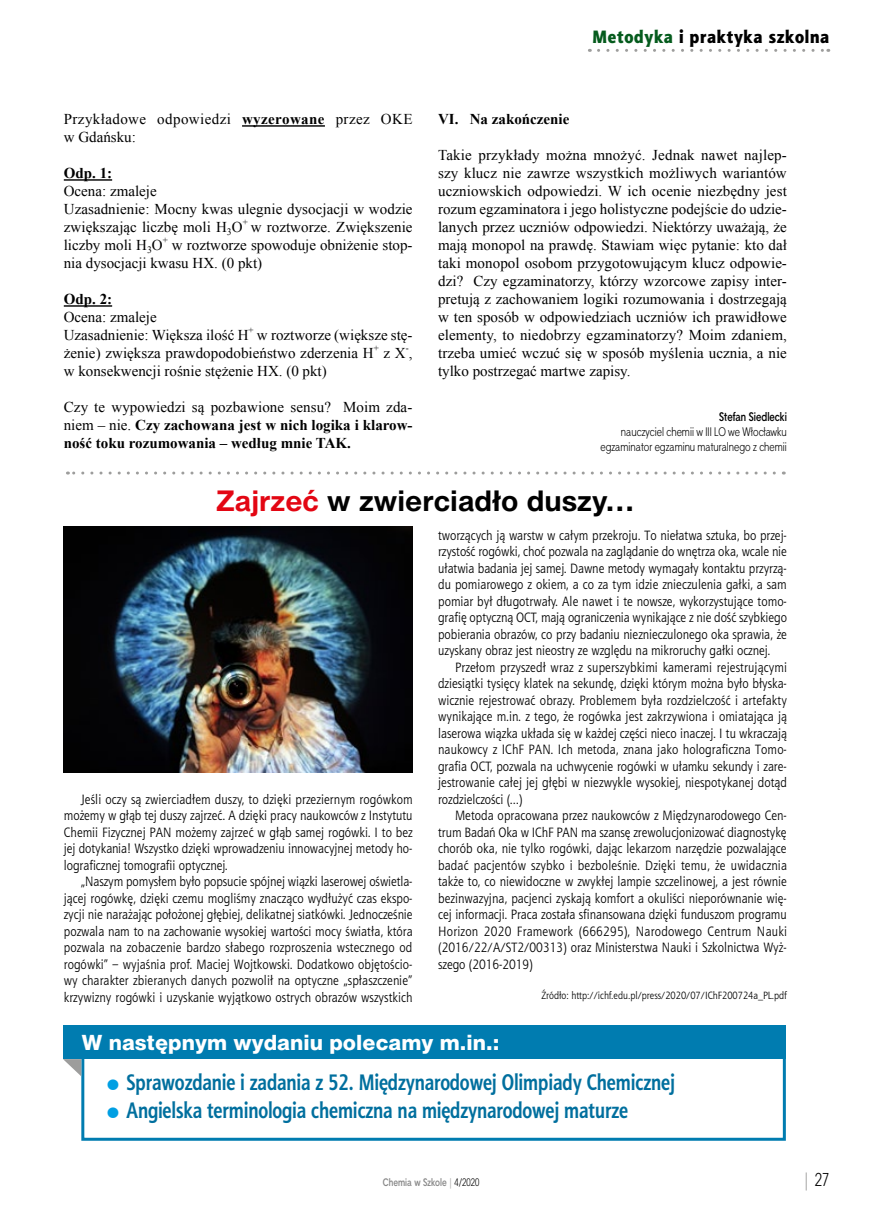
<style>
.page{position:relative;width:872px;height:1212px;background:#fff}
.page>*{position:absolute;margin:0;border:0;box-sizing:border-box;transform-origin:0 0}
.Ciekawostki__Title{font:700 28.5px "Switzer EFN";color:#000}
.TXT{font:700 22.5px "Aerton Cnd EFN";color:#006f9e}
.t1{font:21px "Switzer EFN Heavy";color:#fff}
.t2{font:18px "Aerton Cnd EFN Black";letter-spacing:.04em;color:#000;scale:1.1 1}
.t3{font:18px "Straight Cnd EFN";color:#000}
.TXT__bez_wciecia{font:15px/18px "Times New Roman";color:#000}
.TXT__bez_wciecia__od{font:700 15px/18px "Times New Roman";color:#000;text-align:justify}
.TXT__bez_wciecia-2{font:15px/18px "Times New Roman";letter-spacing:.025em;color:#000}
.Ciekawostki{font:13.5px/16.5px "Aerton EFN";color:#000;text-align:justify;scale:.9 1}
.autor_koniec{font:12px "Straight Cnd EFN";color:#000}
.autor_koniec-2{font:700 12px "Straight Cnd EFN";color:#000}
.Ciekawostki__literat{font:10.5px "Aerton EFN";color:#000;scale:.9 1}
.t4{font:700 10.5px "Straight Cnd EFN";color:#878787}
.TXT__bez_wciecia-3{font:9px "Times New Roman";color:#000}
.s1{color:#055b1d}
.s2{font-weight:700}
.s3{color:#e30613}
.s4{font-weight:400}
.s5{color:#009fe3}
.s6{font-weight:400;color:#9d9d9c}
.s7{font-weight:400;color:#000}
.s8{color:#9d9d9c}
</style>
<div class="page">
<svg style="left:598px;top:49px;width:231px;height:3px"></svg>
<hr style="left:242px;top:125px;width:83px;height:2px;background:#000">
<hr style="left:64px;top:179px;width:48px;height:2px;background:#000">
<hr style="left:64px;top:305px;width:48px;height:2px;background:#000">
<img style="left:64px;top:527px;width:348px;height:245px">
<svg style="left:67px;top:471px;width:707px;height:3px"></svg>
<div style="left:81px;top:1051px;width:705px;height:90px;border:3px solid #007cb0"></div>
<div style="left:63px;top:1026px;width:722px;height:33px;background:#007cb0"></div>
<svg style="left:63px;top:1059px;width:18px;height:17px"></svg>
<h3 class="t2" style="left:592px;top:26px;width:217px"><span class="s1">Metodyka</span> i praktyka szkolna</h3>
<p class="TXT__bez_wciecia-2" style="left:64px;top:110px;width:350px">Przykładowe odpowiedzi <span class="s2">wyzerowane</span> przez OKE w Gdańsku:</p>
<p class="TXT__bez_wciecia__od" style="left:64px;top:164px;width:50px">Odp. 1:</p>
<p class="TXT__bez_wciecia" style="left:64px;top:182px;width:94px">Ocena: zmaleje</p>
<p class="TXT__bez_wciecia" style="left:64px;top:200px;width:350px">Uzasadnienie: Mocny kwas ulegnie dysocjacji w wodzie zwiększając liczbę moli H<sub>3</sub>O</p>
<p class="TXT__bez_wciecia__od" style="left:438px;top:110px;width:133px">VI. Na zakończenie</p>
<p class="TXT__bez_wciecia" style="left:438px;top:146px;width:350px;text-align:justify">Takie przykłady można mnożyć. Jednak nawet najlep&shy;szy klucz nie zawrze wszystkich możliwych wariantów uczniowskich odpowiedzi. W ich ocenie niezbędny jest rozum egzaminatora i jego holistyczne podejście do udzie&shy;lanych przez uczniów odpowiedzi. Niektórzy uważają, że mają monopol na prawdę. Stawiam więc pytanie: kto dał taki monopol osobom przygotowującym klucz odpowie&shy;dzi? Czy egzaminatorzy, którzy wzorcowe zapisy inter&shy;pretują z zachowaniem logiki rozumowania i dostrzegają w ten sposób w odpowiedziach uczniów ich prawidłowe elementy, to niedobrzy egzaminatorzy? Moim zdaniem, trzeba umieć wczuć się w sposób myślenia ucznia, a nie tylko postrzegać martwe zapisy.</p>
<p class="autor_koniec-2" style="left:719px;top:410px;width:69px">Stefan Siedlecki</p>
<p class="autor_koniec" style="left:621px;top:425px;width:167px">nauczyciel chemii w III LO we Włocławku</p>
<p class="autor_koniec" style="left:600px;top:440px;width:188px">egzaminator egzaminu maturalnego z chemii</p>
<p class="Ciekawostki__Title" style="left:216px;top:483px;width:419px"><span class="s3">Zajrzeć</span> w zwierciadło duszy…</p>
<p class="TXT__bez_wciecia-3" style="left:243px;top:215px;width:7px">+</p>
<p class="TXT__bez_wciecia" style="left:251px;top:218px;width:163px">w roztworze. Zwiększenie</p>
<p class="TXT__bez_wciecia" style="left:64px;top:236px;width:100px">liczby moli H<sub>3</sub>O</p>
<p class="TXT__bez_wciecia-3" style="left:163px;top:233px;width:7px">+</p>
<p class="TXT__bez_wciecia" style="left:64px;top:236px;width:350px;text-indent:108px">w roztworze spowoduje obniżenie stop&shy;nia dysocjacji kwasu HX. (0 pkt)</p>
<p class="TXT__bez_wciecia__od" style="left:64px;top:290px;width:50px">Odp. 2:</p>
<p class="TXT__bez_wciecia" style="left:64px;top:308px;width:94px">Ocena: zmaleje</p>
<p class="TXT__bez_wciecia" style="left:64px;top:326px;width:186px">Uzasadnienie: Większa ilość H</p>
<p class="TXT__bez_wciecia-3" style="left:248px;top:323px;width:7px">+</p>
<p class="TXT__bez_wciecia" style="left:64px;top:326px;width:350px;text-indent:193px">w roztworze (większe stę&shy;żenie) zwiększa prawdopodobieństwo zderzenia H</p>
<p class="TXT__bez_wciecia-3" style="left:374px;top:341px;width:7px">+</p>
<p class="TXT__bez_wciecia" style="left:383px;top:344px;width:31px">z X,</p>
<p class="TXT__bez_wciecia-3" style="left:406px;top:341px;width:4px">-</p>
<p class="TXT__bez_wciecia" style="left:64px;top:362px;width:264px">w konsekwencji rośnie stężenie HX. (0 pkt)</p>
<p class="TXT__bez_wciecia__od" style="left:64px;top:398px;width:350px"><span class="s4">Czy te wypowiedzi są pozbawione sensu? Moim zda&shy;niem – nie.</span> Czy zachowana jest w nich logika i klarow&shy;ność toku rozumowania – według mnie TAK.</p>
<p class="Ciekawostki" style="left:438px;top:527px;width:389px">tworzących ją warstw w całym przekroju. To niełatwa sztuka, bo przej&shy;rzystość rogówki, choć pozwala na zaglądanie do wnętrza oka, wcale nie ułatwia badania jej samej. Dawne metody wymagały kontaktu przyrzą&shy;du pomiarowego z okiem, a co za tym idzie znieczulenia gałki, a sam pomiar był długotrwały. Ale nawet i te nowsze, wykorzystujące tomo&shy;grafię optyczną OCT, mają ograniczenia wynikające z nie dość szybkiego pobierania obrazów, co przy badaniu nieznieczulonego oka sprawia, że uzyskany obraz jest nieostry ze względu na mikroruchy gałki ocznej.</p>
<p class="Ciekawostki" style="left:438px;top:659px;width:389px;text-indent:17px">Przełom przyszedł wraz z superszybkimi kamerami rejestrującymi dziesiątki tysięcy klatek na sekundę, dzięki którym można było błyska&shy;wicznie rejestrować obrazy. Problemem była rozdzielczość i artefakty wynikające m.in. z tego, że rogówka jest zakrzywiona i omiatająca ją laserowa wiązka układa się w każdej części nieco inaczej. I tu wkraczają naukowcy z IChF PAN. Ich metoda, znana jako holograficzna Tomo&shy;grafia OCT, pozwala na uchwycenie rogówki w ułamku sekundy i zare&shy;jestrowanie całej jej głębi w niezwykle wysokiej, niespotykanej dotąd rozdzielczości (…)</p>
<p class="Ciekawostki" style="left:438px;top:807px;width:389px;text-indent:17px">Metoda opracowana przez naukowców z Międzynarodowego Cen&shy;trum Badań Oka w IChF PAN ma szansę zrewolucjonizować diagnostykę chorób oka, nie tylko rogówki, dając lekarzom narzędzie pozwalające badać pacjentów szybko i bezboleśnie. Dzięki temu, że uwidacznia także to, co niewidoczne w zwykłej lampie szczelinowej, a jest równie bezinwazyjna, pacjenci zyskają komfort a okuliści nieporównanie wię&shy;cej informacji. Praca została sfinansowana dzięki funduszom programu Horizon 2020 Framework (666295), Narodowego Centrum Nauki (2016/22/A/ST2/00313) oraz Ministerstwa Nauki i Szkolnictwa Wyż&shy;szego (2016-2019)</p>
<p class="Ciekawostki__literat" style="left:541px;top:989px;width:274px">Źródło: http://ichf.edu.pl/press/2020/07/IChF200724a_PL.pdf</p>
<p class="t1" style="left:82px;top:1030px;width:419px">W następnym wydaniu polecamy m.in.:</p>
<p class="TXT" style="left:107px;top:1068px;width:569px"><span class="s5">●</span> Sprawozdanie i zadania z 52. Międzynarodowej Olimpiady Chemicznej</p>
<p class="TXT" style="left:107px;top:1097px;width:522px"><span class="s5">●</span> Angielska terminologia chemiczna na międzynarodowej maturze</p>
<p class="Ciekawostki" style="left:64px;top:791px;width:389px;text-indent:17px">Jeśli oczy są zwierciadłem duszy, to dzięki przeziernym rogówkom możemy w głąb tej duszy zajrzeć. A dzięki pracy naukowców z Instytutu Chemii Fizycznej PAN możemy zajrzeć w głąb samej rogówki. I to bez jej dotykania! Wszystko dzięki wprowadzeniu innowacyjnej metody ho&shy;lograficznej tomografii optycznej.</p>
<p class="Ciekawostki" style="left:64px;top:873px;width:389px;text-indent:17px">„Naszym pomysłem było popsucie spójnej wiązki laserowej oświetla&shy;jącej rogówkę, dzięki czemu mogliśmy znacząco wydłużyć czas ekspo&shy;zycji nie narażając położonej głębiej, delikatnej siatkówki. Jednocześnie pozwala nam to na zachowanie wysokiej wartości mocy światła, która pozwala na zobaczenie bardzo słabego rozproszenia wstecznego od rogówki” – wyjaśnia prof. Maciej Wojtkowski. Dodatkowo objętościo&shy;wy charakter zbieranych danych pozwolił na optyczne „spłaszczenie” krzywizny rogówki i uzyskanie wyjątkowo ostrych obrazów wszystkich</p>
<p class="t4" style="left:383px;top:1175px;width:98px">Chemia w Szkole <span class="s6">|</span> <span class="s7">4/2020</span></p>
<h3 class="t3" style="left:803px;top:1168px;width:27px"><span class="s8">|</span> 27</h3>
</div>
